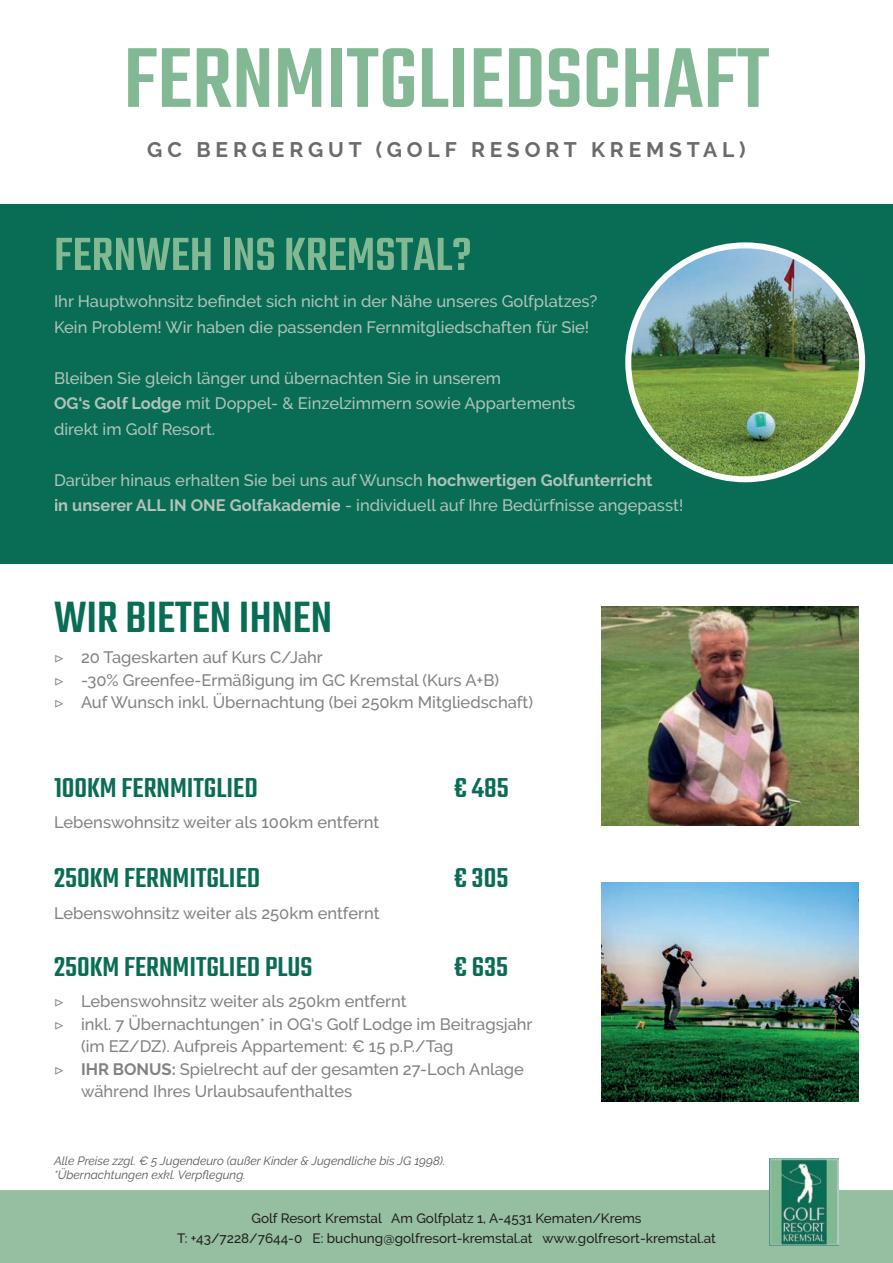
<style>
.page{position:relative;width:893px;height:1263px;background:#fff}
.page>*{position:absolute;margin:0;border:0;box-sizing:border-box;transform-origin:0 0}
.t1{font:500 93px "Teko";color:#82b994}
.t2{font:500 51px "Teko";color:#82b994}
.t3{font:500 48px "Teko";color:#096d55}
.t4{font:500 30px "Teko";color:#096d55}
.t5{font:700 21px "Raleway";letter-spacing:.23em;color:#6b6b6e}
.t6{font:500 16.5px/22.5px "Raleway";color:#808285}
.t7{font:500 16.5px/25.5px "Raleway";color:#b1c3bb}
.t8{font:500 13.5px/19.5px "Raleway";color:#231f20;text-align:center}
.t9{font:italic 12px/14.4px "Raleway";color:#57585a}
.s1{font-weight:700}
.s2{font-family:"Minion Pro";font-weight:400}
</style>
<div class="page">
<div style="left:0;top:1191px;width:893px;height:72px;background:#96bfa1"></div>
<img style="left:769px;top:1158px;width:70px;height:87px">
<div style="left:0;top:204px;width:893px;height:359px;background:#086d54"></div>
<img style="left:628px;top:245px;width:234px;height:234px;border-radius:117px">
<div style="left:625px;top:242px;width:240px;height:240px;border:6px solid #fff;border-radius:50%"></div>
<img style="left:601px;top:606px;width:258px;height:219px">
<img style="left:601px;top:882px;width:258px;height:219px">
<h1 class="t1" style="left:124px;top:24px;width:647px">FERNMITGLIEDSCHAFT</h1>
<p class="t5" style="left:147px;top:138px;width:600px">GC BERGERGUT (GOLF RESORT KREMSTAL)</p>
<h2 class="t2" style="left:54px;top:225px;width:419px">FERNWEH INS KREMSTAL?</h2>
<p class="t7" style="left:54px;top:289px;width:545px">Ihr Hauptwohnsitz befindet sich nicht in der Nähe unseres Golfplatzes?<br>Kein Problem! Wir haben die passenden Fernmitgliedschaften für Sie!</p>
<p class="t7" style="left:54px;top:365px;width:523px">Bleiben Sie gleich länger und übernachten Sie in unserem<br><span class="s1">OG‘s Golf Lodge</span> mit Doppel- &amp; Einzelzimmern sowie Appartements direkt im Golf Resort.</p>
<p class="t7" style="left:54px;top:467px;width:631px">Darüber hinaus erhalten Sie bei uns auf Wunsch <span class="s1">hochwertigen Golfunterricht<br>in unserer ALL IN ONE Golfakademie</span> - individuell auf Ihre Bedürfnisse angepasst!</p>
<h3 class="t3" style="left:54px;top:589px;width:280px">WIR BIETEN IHNEN</h3>
<p class="t6" style="left:54px;top:646px;width:480px"><span class="s2">▷</span> 20 Tageskarten auf Kurs C/Jahr<br><span class="s2">▷</span> -30% Greenfee-Ermäßigung im GC Kremstal (Kurs A+B)<br><span class="s2">▷</span> Auf Wunsch inkl. Übernachtung (bei 250km Mitgliedschaft)</p>
<h3 class="t4" style="left:54px;top:770px;width:205px">100KM FERNMITGLIED</h3>
<p class="t6" style="left:54px;top:811px;width:327px">Lebenswohnsitz weiter als 100km entfernt</p>
<h3 class="t4" style="left:54px;top:861px;width:208px">250KM FERNMITGLIED</h3>
<p class="t6" style="left:54px;top:902px;width:327px">Lebenswohnsitz weiter als 250km entfernt</p>
<h3 class="t4" style="left:454px;top:770px;width:56px">€ 485</h3>
<h3 class="t4" style="left:454px;top:861px;width:56px">€ 305</h3>
<h3 class="t4" style="left:454px;top:949px;width:55px">€ 635</h3>
<h3 class="t4" style="left:54px;top:949px;width:260px">250KM FERNMITGLIED PLUS</h3>
<p class="t6" style="left:54px;top:990px;width:354px"><span class="s2">▷</span> Lebenswohnsitz weiter als 250km entfernt</p>
<p class="t6" style="left:54px;top:1012px;width:480px"><span class="s2">▷</span> inkl. 7 Übernachtungen* in OG‘s Golf Lodge im Beitragsjahr</p>
<p class="t6" style="left:81px;top:1035px;width:374px">(im EZ/DZ). Aufpreis Appartement: € 15 p.P./Tag</p>
<p class="t6" style="left:54px;top:1057px;width:471px"><span class="s2">▷</span> <span class="s1">IHR BONUS:</span> Spielrecht auf der gesamten 27-Loch Anlage</p>
<p class="t6" style="left:81px;top:1080px;width:273px">während Ihres Urlaubsaufenthaltes</p>
<p class="t9" style="left:54px;top:1153px;width:393px">Alle Preise zzgl. € 5 Jugendeuro (außer Kinder &amp; Jugendliche bis JG 1998). *Übernachtungen exkl. Verpflegung.</p>
<p class="t8" style="left:177px;top:1209px;width:540px">Golf Resort Kremstal Am Golfplatz 1, A-4531 Kematen/Krems<br>T: +43/7228/7644-0 E: buchung@golfresort-kremstal.at www.golfresort-kremstal.at</p>
</div>
